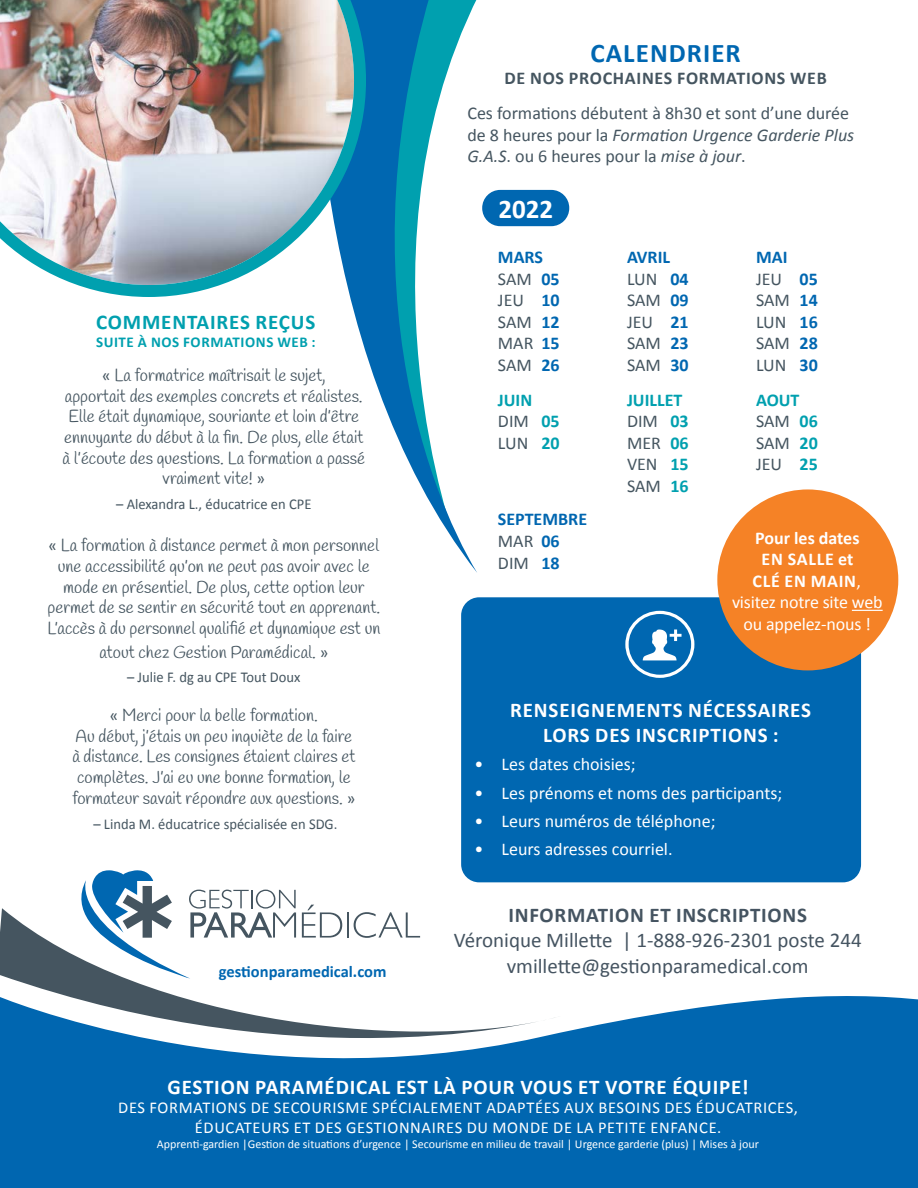
<style>
.page{position:relative;width:918px;height:1188px;background:#fff}
.page>*{position:absolute;margin:0;border:0;box-sizing:border-box;transform-origin:0 0}
.t1{font:700 27px "Calibri";letter-spacing:.04em;color:#0067b1}
.t2{font:700 27px "Calibri";color:#fff}
.t3{font:700 21px/25.2px "Calibri";letter-spacing:.04em;color:#fff;text-align:center}
.t4{font:21px/25.2px "Calibri";color:#455461;text-align:center}
.t5{font:700 21px "Calibri";letter-spacing:.035em;color:#455461}
.t6{font:700 21px "Calibri";letter-spacing:.04em;color:#00a0af}
.t7{font:18px/21.6px "Calibri";color:#455560}
.t8{font:18px/21.6px "Calibri";color:#fff;text-align:center}
.t9{font:700 18px/21.6px "Calibri";color:#00a0af}
.t10{font:700 18px/21.6px "Calibri";color:#0067b1}
.t11{font:700 18px "Calibri";letter-spacing:.04em;color:#455560}
.t12{font:700 18px/21.6px "Calibri";color:#0066b0}
.t13{font:17.25px/20.7px "Handlee";color:#455560;text-align:center}
.t14{font:16.5px/19.8px "Calibri";letter-spacing:.04em;color:#fff;text-align:center}
.t15{font:700 16.5px "Calibri";color:#0067b1}
.t16{font:15px "Calibri";color:#455560}
.t17{font:700 15px "Calibri";letter-spacing:.04em;color:#00a0af}
.t18{font:12px "Calibri";color:#fff}
.s1{font-family:"Calibri"}
.s2{font-style:italic}
.s3{font-weight:700;color:#0067b1}
.s4{font-weight:400;color:#455560}
.s5{color:#0067b1}
.s6{font-weight:700}
</style>
<div class="page">
<div style="left:0;top:996px;width:918px;height:192px;background:#0066b0"></div>
<svg style="left:0;top:908px;width:561px;height:179px"></svg>
<svg style="left:302px;top:905px;width:40px;height:33px"></svg>
<hr style="left:347px;top:912px;width:2px;height:26px;background:#455560">
<svg style="left:354px;top:912px;width:66px;height:26px"></svg>
<svg style="left:55px;top:870px;width:241px;height:109px"></svg>
<div style="left:461px;top:597px;width:400px;height:285px;background:#0067b1;border-radius:18px"></div>
<svg style="left:625px;top:611px;width:69px;height:67px"></svg>
<div style="left:717px;top:489px;width:181px;height:181px;background:#f58226;border-radius:50%"></div>
<hr style="left:852px;top:610px;width:31px;height:1px;background:#fff">
<svg style="left:350px;top:0;width:127px;height:573px"></svg>
<img style="left:0;top:0;width:366px;height:297px">
<div style="left:482px;top:190px;width:87px;height:36px;background:#0067b1;border-radius:18px"></div>
<p class="t6" style="left:96px;top:308px;width:221px">COMMENTAIRES REÇUS</p>
<p class="t17" style="left:96px;top:332px;width:221px">SUITE À NOS FORMATIONS WEB :</p>
<p class="t13" style="left:63px;top:366px;width:304px"><span class="s1">«</span> La formatrice maîtrisait le sujet,<br>apportait des exemples concrets et réalistes.<br>Elle était dynamique, souriante et loin d’être ennuyante du début à la fin. De plus, elle était à l’écoute des questions. La formation a passé vraiment vite! <span class="s1">»</span></p>
<p class="t16" style="left:116px;top:495px;width:197px">– Alexandra L., éducatrice en CPE</p>
<p class="t13" style="left:47px;top:536px;width:334px"><span class="s1">«</span> La formation à distance permet à mon personnel une accessibilité qu’on ne peut pas avoir avec le mode en présentiel. De plus, cette option leur permet de se sentir en sécurité tout en apprenant.<br>L’accès à du personnel qualifié et dynamique est un</p>
<p class="t13" style="left:99px;top:643px;width:230px">atout chez Gestion Paramédical. <span class="s1">»</span></p>
<p class="t16" style="left:127px;top:668px;width:175px">– Julie F. dg au CPE Tout Doux</p>
<p class="t13" style="left:72px;top:706px;width:285px"><span class="s1">«</span> Merci pour la belle formation.<br>Au début, j’étais un peu inquiète de la faire à distance. Les consignes étaient claires et complètes. J’ai eu une bonne formation, le formateur savait répondre aux questions. <span class="s1">»</span></p>
<p class="t16" style="left:93px;top:814px;width:246px">– Linda M. éducatrice spécialisée en SDG.</p>
<p class="t15" style="left:219px;top:961px;width:169px">gestionparamedical.com</p>
<h1 class="t1" style="left:591px;top:36px;width:152px">CALENDRIER</h1>
<p class="t11" style="left:505px;top:66px;width:324px">DE NOS PROCHAINES FORMATIONS WEB</p>
<p class="t7" style="left:467px;top:102px;width:388px">Ces formations débutent à 8h30 et sont d’une durée de 8 heures pour la <span class="s2">Formation Urgence Garderie Plus<br>G.A.S</span>. ou 6 heures pour la <span class="s2">mise à jour</span>.</p>
<h1 class="t2" style="left:498px;top:192px;width:56px">2022</h1>
<p class="t7" style="left:498px;top:246px;width:63px"><span class="s3">MARS<br></span>SAM <span class="s3">05<br></span>JEU <span class="s3">10<br></span>SAM <span class="s3">12<br></span>MAR <span class="s3">15<br></span>SAM <span class="s3">26</span></p>
<p class="t10" style="left:627px;top:246px;width:63px">AVRIL<br><span class="s4">LUN</span> 04<br><span class="s4">SAM</span> 09<br><span class="s4">JEU</span> 21<br><span class="s4">SAM</span> 23<br><span class="s4">SAM</span> 30</p>
<p class="t7" style="left:756px;top:246px;width:63px"><span class="s3">MAI<br></span>JEU <span class="s3">05<br></span>SAM <span class="s3">14<br></span>LUN <span class="s3">16<br></span>SAM <span class="s3">28<br></span>LUN <span class="s3">30</span></p>
<p class="t9" style="left:498px;top:389px;width:63px">JUIN<br><span class="s4">DIM</span> 05<br><span class="s4">LUN</span> 20</p>
<p class="t9" style="left:627px;top:389px;width:63px">JUILLET<br><span class="s4">DIM</span> 03<br><span class="s4">MER</span> 06<br><span class="s4">VEN</span> 15<br><span class="s4">SAM</span> 16</p>
<p class="t9" style="left:756px;top:389px;width:63px">AOUT<br><span class="s4">SAM</span> 06<br><span class="s4">SAM</span> 20<br><span class="s4">JEU</span> 25</p>
<p class="t12" style="left:498px;top:509px;width:91px">SEPTEMBRE<br><span class="s4">MAR</span> <span class="s5">06<br></span><span class="s4">DIM</span> <span class="s5">18</span></p>
<p class="t8" style="left:732px;top:527px;width:152px"><span class="s6">Pour les dates<br>EN SALLE et<br>CLÉ EN MAIN</span>, visitez notre site web ou appelez-nous !</p>
<p class="t3" style="left:510px;top:697px;width:302px">RENSEIGNEMENTS NÉCESSAIRES<br>LORS DES INSCRIPTIONS :</p>
<p class="t8" style="left:475px;top:753px;width:163px">• Les dates choisies;</p>
<p class="t8" style="left:475px;top:782px;width:309px">• Les prénoms et noms des participants;</p>
<p class="t8" style="left:475px;top:810px;width:242px">• Leurs numéros de téléphone;</p>
<p class="t8" style="left:475px;top:838px;width:199px">• Leurs adresses courriel.</p>
<p class="t5" style="left:508px;top:902px;width:300px">INFORMATION ET INSCRIPTIONS</p>
<p class="t4" style="left:454px;top:928px;width:409px">Véronique Millette | 1-888-926-2301 poste 244 vmillette@gestionparamedical.com</p>
<p class="t3" style="left:168px;top:1074px;width:583px">GESTION PARAMÉDICAL EST LÀ POUR VOUS ET VOTRE ÉQUIPE!</p>
<p class="t14" style="left:118px;top:1098px;width:681px">DES FORMATIONS DE SECOURISME SPÉCIALEMENT ADAPTÉES AUX BESOINS DES ÉDUCATRICES,<br>ÉDUCATEURS ET DES GESTIONNAIRES DU MONDE DE LA PETITE ENFANCE.</p>
<p class="t18" style="left:157px;top:1136px;width:603px">Apprenti-gardien |Gestion de situations d’urgence | Secourisme en milieu de travail | Urgence garderie (plus) | Mises à jour</p>
</div>
